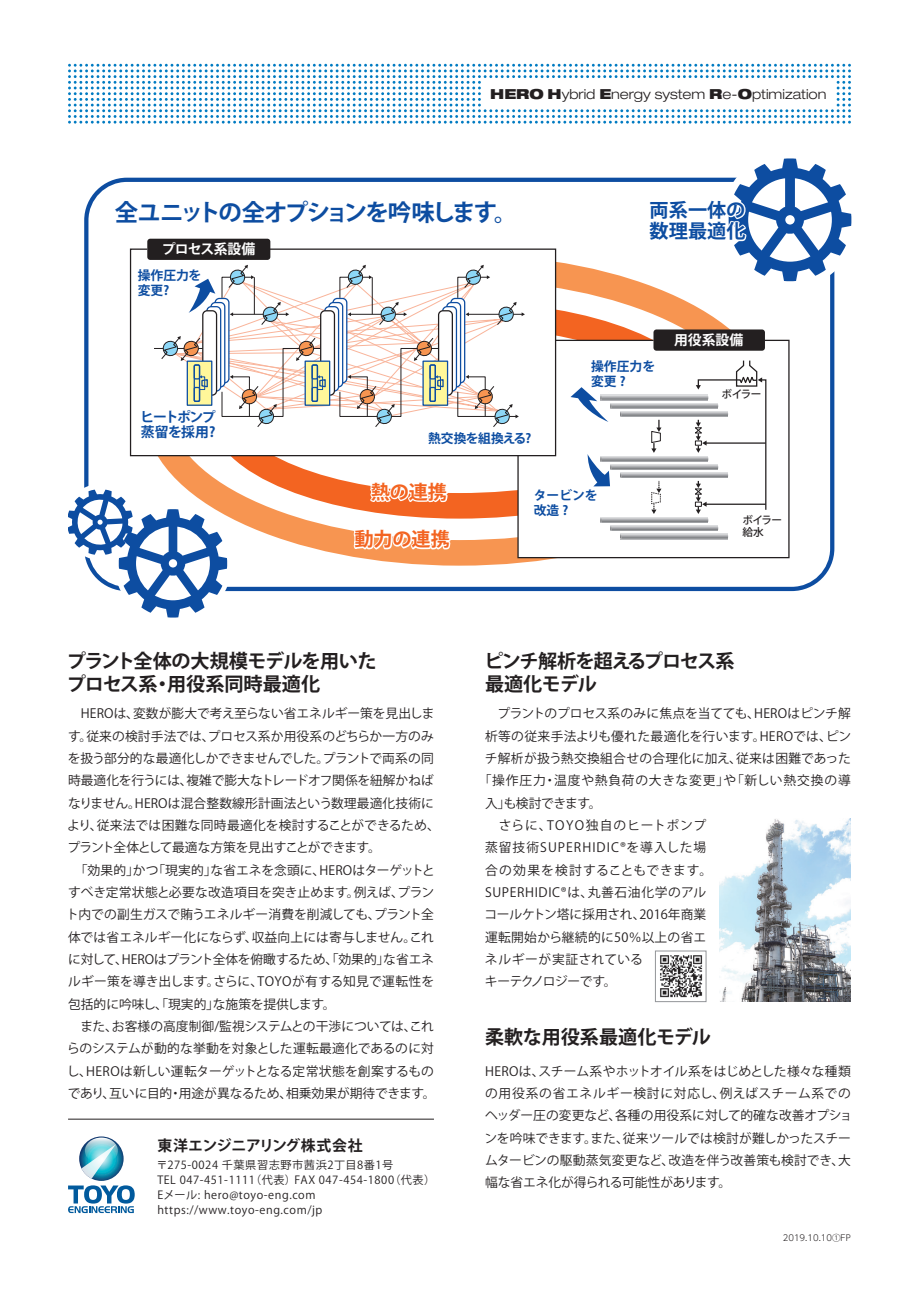
<style>
.page{position:relative;width:919px;height:1289px;background:#fff}
.page>*{position:absolute;margin:0;border:0;box-sizing:border-box;transform-origin:0 0}
.t1{font:700 23.4px "Koz Go Pr 6 N";letter-spacing:-.08em;color:#0d4da1}
.t2{font:700 19.2px/23.4px "Koz Go Pr 6 N";letter-spacing:-.01em;color:#231f20}
.t3{font:700 19.2px/23.4px "Koz Go Pr 6 N";letter-spacing:-.05em;color:#231f20}
.t4{font:700 19.2px "Koz Go Pr 6 N";color:#231f20}
.t5{font:700 19.2px/21.3px "Koz Go Pr 6 N";color:#0d4da1}
.t6{font:700 19.2px "Koz Go Pr 6 N";letter-spacing:-.01em;color:#f36421}
.t7{font:700 19.2px "Koz Go Pr 6 N";letter-spacing:-.03em;color:#231f20}
.t8{font:700 14.85px "Koz Go Pr 6 N";color:#231f20}
.t9{font:300 expanded 13.8px "Helvetica Neue LT Std";color:#231f20}
.t10{font:700 13.8px/14.9px "Koz Go Pr 6 N";letter-spacing:-.08em;color:#0d4da1}
.t11{font:700 13.8px "Koz Go Pr 6 N";letter-spacing:-.045em;color:#fff}
.t12{font:700 13.8px "Koz Go Pr 6 N";color:#fff}
.t13{font:12.75px/22.4px "Koz Go Pr 6 N";color:#231f20}
.t14{font:12.75px/22.4px "Koz Go Pr 6 N";letter-spacing:.025em;color:#231f20}
.t15{font:12.75px/22.4px "Koz Go Pr 6 N";letter-spacing:-.02em;color:#231f20}
.t16{font:12.75px "Koz Go Pr 6 N";letter-spacing:.085em;color:#231f20}
.t17{font:12.75px "Koz Go Pr 6 N";letter-spacing:-.04em;color:#231f20}
.t18{font:12.75px "Koz Go Pr 6 N";letter-spacing:.03em;color:#231f20}
.t19{font:700 12.75px/14.9px "Koz Go Pr 6 N";color:#0d4da1}
.t20{font:12.75px "Koz Go Pr 6 N";letter-spacing:.05em;color:#231f20}
.t21{font:12.75px "Koz Go Pr 6 N";letter-spacing:.08em;color:#231f20}
.t22{font:12.75px "Koz Go Pr 6 N";letter-spacing:-.03em;color:#231f20}
.t23{font:700 12.75px "Koz Go Pr 6 N";letter-spacing:-.04em;color:#0d4da1}
.t24{font:11.1px/14.9px "Koz Go Pr 6 N";letter-spacing:.05em;color:#231f20}
.t25{font:500 10.65px/11.7px "Koz Go Pr 6 N";letter-spacing:-.08em;color:#231f20}
.t26{font:300 8.55px "UD Shin Go NT Pro";color:#231f20}
.s1{font-weight:900}
</style>
<div class="page">
<svg style="left:84px;top:178px;width:750px;height:413px"></svg>
<svg style="left:525px;top:339px;width:265px;height:220px"></svg>
<svg style="left:641px;top:158px;width:211px;height:130px"></svg>
<div style="left:653px;top:329px;width:111px;height:22px;background:#231f20;border-radius:3px"></div>
<svg style="left:129px;top:248px;width:428px;height:209px"></svg>
<div style="left:147px;top:239px;width:123px;height:21px;background:#231f20;border-radius:3px"></div>
<svg style="left:611px;top:395px;width:82px;height:5px"></svg>
<svg style="left:611px;top:403px;width:82px;height:5px"></svg>
<svg style="left:621px;top:411px;width:72px;height:6px"></svg>
<svg style="left:611px;top:456px;width:82px;height:5px"></svg>
<svg style="left:611px;top:464px;width:82px;height:6px"></svg>
<svg style="left:621px;top:472px;width:72px;height:6px"></svg>
<svg style="left:601px;top:517px;width:92px;height:6px"></svg>
<svg style="left:611px;top:525px;width:82px;height:6px"></svg>
<svg style="left:621px;top:533px;width:72px;height:6px"></svg>
<svg style="left:587px;top:454px;width:24px;height:32px"></svg>
<svg style="left:570px;top:387px;width:41px;height:35px"></svg>
<svg style="left:650px;top:420px;width:11px;height:33px"></svg>
<svg style="left:650px;top:481px;width:11px;height:33px"></svg>
<svg style="left:693px;top:359px;width:74px;height:180px"></svg>
<svg style="left:68px;top:265px;width:457px;height:353px"></svg>
<hr style="left:68px;top:1118px;width:366px;height:1px;background:#231f20">
<svg style="left:79px;top:1136px;width:45px;height:44px"></svg>
<svg style="left:81px;top:1137px;width:37px;height:41px"></svg>
<svg style="left:68px;top:1185px;width:67px;height:27px"></svg>
<img style="left:719px;top:819px;width:131px;height:182px">
<img style="left:660px;top:955px;width:43px;height:43px">
<div style="left:655px;top:950px;width:51px;height:51px;border:1px solid #939598"></div>
<svg style="left:68px;top:64px;width:782px;height:60px"></svg>
<div style="left:483px;top:81px;width:350px;height:27px;background:#fff"></div>
<p class="t9" style="left:490px;top:86px;width:338px"><span class="s1">HERO H</span>ybrid <span class="s1">E</span>nergy system <span class="s1">R</span>e-<span class="s1">O</span>ptimization</p>
<h1 class="t1" style="left:115px;top:199px;width:404px">全ユニットの全オプションを吟味します。</h1>
<p class="t11" style="left:162px;top:241px;width:95px">プロセス系設備</p>
<p class="t19" style="left:138px;top:268px;width:65px">操作圧力を変更?</p>
<p class="t10" style="left:140px;top:409px;width:77px">ヒートポンプ蒸留を採用?</p>
<p class="t23" style="left:428px;top:431px;width:105px">熱交換を組換える?</p>
<h2 class="t5" style="left:649px;top:200px;width:97px">両系一体の数理最適化</h2>
<p class="t19" style="left:591px;top:359px;width:65px">操作圧力を変更?</p>
<p class="t12" style="left:674px;top:332px;width:71px">用役系設備</p>
<p class="t25" style="left:721px;top:388px;width:41px">ボイラー</p>
<h2 class="t6" style="left:371px;top:481px;width:78px">熱の連携</h2>
<h2 class="t6" style="left:354px;top:528px;width:97px">動力の連携</h2>
<p class="t19" style="left:533px;top:488px;width:65px">タービンを改造?</p>
<p class="t25" style="left:742px;top:514px;width:41px">ボイラー給水</p>
<h2 class="t2" style="left:167px;top:649px;width:211px;text-indent:-100px">プラント全体の大規模モデルを用いた用役系同時最適化</h2>
<h2 class="t7" style="left:67px;top:673px;width:92px">プロセス系</h2>
<h2 class="t7" style="left:153px;top:673px;width:21px">・</h2>
<p class="t13" style="left:133px;top:703px;width:303px">変数が膨大で考え至らない省エネルギー策を見出しま</p>
<p class="t13" style="left:68px;top:703px;width:72px">　HEROは、</p>
<p class="t13" style="left:208px;top:725px;width:227px">プロセス系か用役系のどちらか一方のみ</p>
<p class="t13" style="left:68px;top:725px;width:148px">す従来の検討手法では、</p>
<p class="t13" style="left:80px;top:725px;width:14px">。</p>
<p class="t13" style="left:323px;top:747px;width:113px">プラントで両系の同</p>
<p class="t13" style="left:186px;top:747px;width:249px;text-indent:-119px">を扱う部分的な最適化しかできませんでした。<br>複雑で膨大なトレードオフ関係を紐解かねば</p>
<p class="t13" style="left:135px;top:770px;width:300px;text-indent:-67px">時最適化を行うには、<br>HEROは混合整数線形計画法という数理最適化技術に</p>
<p class="t13" style="left:67px;top:792px;width:374px">なりません。<br>より従来法では困難な同時最適化を検討することができるため、</p>
<p class="t13" style="left:90px;top:814px;width:14px">、</p>
<p class="t17" style="left:67px;top:840px;width:315px">プラント全体として最適な方策を見出すことができます。</p>
<p class="t22" style="left:319px;top:863px;width:117px">HEROはターゲットと</p>
<p class="t13" style="left:68px;top:859px;width:72px">　「効果的」</p>
<p class="t13" style="left:152px;top:859px;width:65px">「現実的」</p>
<p class="t13" style="left:210px;top:859px;width:116px">な省エネを念頭に、</p>
<p class="t13" style="left:133px;top:859px;width:27px">かつ</p>
<p class="t13" style="left:397px;top:881px;width:38px">プラン</p>
<p class="t13" style="left:68px;top:881px;width:337px">すべき定常状態と必要な改造項目を突き止めます例えば、</p>
<p class="t13" style="left:347px;top:881px;width:14px">。</p>
<p class="t13" style="left:374px;top:903px;width:61px">プラント全</p>
<p class="t13" style="left:66px;top:903px;width:316px">ト内での副生ガスで賄うエネルギー消費を削減しても、</p>
<p class="t13" style="left:68px;top:926px;width:349px">体では省エネルギー化にならず収益向上には寄与しません。</p>
<p class="t13" style="left:245px;top:926px;width:14px">、</p>
<p class="t13" style="left:383px;top:948px;width:52px">な省エネ</p>
<p class="t13" style="left:409px;top:926px;width:26px">これ</p>
<p class="t13" style="left:68px;top:948px;width:323px">に対して HEROはプラント全体を俯瞰するため、「効果的」</p>
<p class="t13" style="left:115px;top:948px;width:14px">、</p>
<p class="t18" style="left:257px;top:974px;width:178px">TOYOが有する知見で運転性を</p>
<p class="t13" style="left:68px;top:970px;width:197px">ルギー策を導き出しますさらに、</p>
<p class="t15" style="left:213px;top:970px;width:124px;text-indent:-6px">。<br>な施策を提供します。</p>
<p class="t13" style="left:112px;top:993px;width:323px;text-indent:-44px">包括的に吟味し、「現実的」<br>お客様の高度制御/監視システムとの干渉についてはこれ</p>
<p class="t13" style="left:404px;top:1015px;width:14px">、</p>
<p class="t13" style="left:68px;top:1015px;width:51px">　また、</p>
<p class="t13" style="left:67px;top:1037px;width:368px">らのシステムが動的な挙動を対象とした運転最適化であるのに対</p>
<p class="t13" style="left:86px;top:1060px;width:349px">HEROは新しい運転ターゲットとなる定常状態を創案するもの</p>
<p class="t13" style="left:67px;top:1060px;width:27px">し、</p>
<p class="t13" style="left:179px;top:1082px;width:115px">用途が異なるため、</p>
<p class="t13" style="left:286px;top:1082px;width:151px">相乗効果が期待できます。</p>
<p class="t15" style="left:68px;top:1082px;width:106px">であり互いに目的</p>
<p class="t13" style="left:102px;top:1082px;width:14px">、</p>
<p class="t13" style="left:169px;top:1082px;width:14px">・</p>
<p class="t8" style="left:157px;top:1137px;width:207px">東洋エンジニアリング株式会社</p>
<p class="t24" style="left:389px;top:1157px;width:47px;text-indent:-233px">〒275-0024 千葉県習志野市茜浜2丁目8番1号<br>（代表(</p>
<p class="t24" style="left:250px;top:1172px;width:145px">（代表）FAX 047-454-1800</p>
<p class="t24" style="left:157px;top:1172px;width:166px">TEL 047-451-1111<br>Eメール: hero@toyo-eng.com https://www.toyo-eng.com/jp</p>
<h2 class="t3" style="left:484px;top:649px;width:252px">ピンチ解析を超えるプロセス系最適化モデル</h2>
<p class="t13" style="left:485px;top:703px;width:276px">　プラントのプロセス系のみに焦点を当てても、</p>
<p class="t13" style="left:754px;top:703px;width:98px">HEROはピンチ解</p>
<p class="t13" style="left:826px;top:725px;width:27px">ピン</p>
<p class="t14" style="left:736px;top:725px;width:116px;text-indent:-251px">析等の従来手法よりも優れた最適化を行います。<br>従来は困難であった</p>
<p class="t13" style="left:759px;top:725px;width:74px">HEROでは、</p>
<p class="t14" style="left:554px;top:747px;width:298px;text-indent:-69px">チ解析が扱う熱交換組合せの合理化に加え、<br>温度や熱負荷の大きな変更 「や」 新しい熱交換の導</p>
<p class="t15" style="left:503px;top:770px;width:99px;text-indent:-25px">「操作圧力<br>も検討できます。</p>
<p class="t13" style="left:543px;top:770px;width:14px">・</p>
<p class="t13" style="left:485px;top:792px;width:27px">入」</p>
<p class="t16" style="left:547px;top:818px;width:161px">TOYO独自のヒートポンプ</p>
<p class="t13" style="left:485px;top:814px;width:68px">　さらに、</p>
<p class="t21" style="left:485px;top:840px;width:223px">蒸留技術SUPERHIDIC®を導入した場</p>
<p class="t16" style="left:485px;top:863px;width:229px">合の効果を検討することもできます。</p>
<p class="t20" style="left:587px;top:885px;width:120px">丸善石油化学のアル</p>
<p class="t20" style="left:485px;top:885px;width:110px">SUPERHIDIC は® 、</p>
<p class="t13" style="left:639px;top:903px;width:68px">2016年商業</p>
<p class="t13" style="left:484px;top:903px;width:223px">コールケトン塔に採用され、<br>運転開始から継続的に50％以上の省エネルギーが実証されている<br>キーテクノロジーです。</p>
<h2 class="t4" style="left:485px;top:1026px;width:227px">柔軟な用役系最適化モデル</h2>
<p class="t13" style="left:538px;top:1060px;width:314px">スチーム系やホットオイル系をはじめとした様々な種類</p>
<p class="t13" style="left:485px;top:1060px;width:61px">HEROは、</p>
<p class="t13" style="left:615px;top:1082px;width:238px;text-indent:-130px">の用役系の省エネルギー検討に対応し、<br>各種の用役系に対して的確な改善オプショ</p>
<p class="t18" style="left:719px;top:1086px;width:132px">例えばスチーム系での</p>
<p class="t13" style="left:485px;top:1104px;width:137px">ヘッダー圧の変更など、</p>
<p class="t13" style="left:623px;top:1127px;width:229px">従来ツールでは検討が難しかったスチー</p>
<p class="t13" style="left:484px;top:1127px;width:146px">ンを吟味できますまた、</p>
<p class="t13" style="left:584px;top:1127px;width:14px">。</p>
<p class="t13" style="left:485px;top:1149px;width:248px">ムタービンの駆動蒸気変更など、<br>幅な省エネ化が得られる可能性があります。</p>
<p class="t13" style="left:668px;top:1149px;width:184px">改造を伴う改善策も検討でき大、</p>
<p class="t26" style="left:782px;top:1230px;width:70px">2019.10.10①FP</p>
</div>
